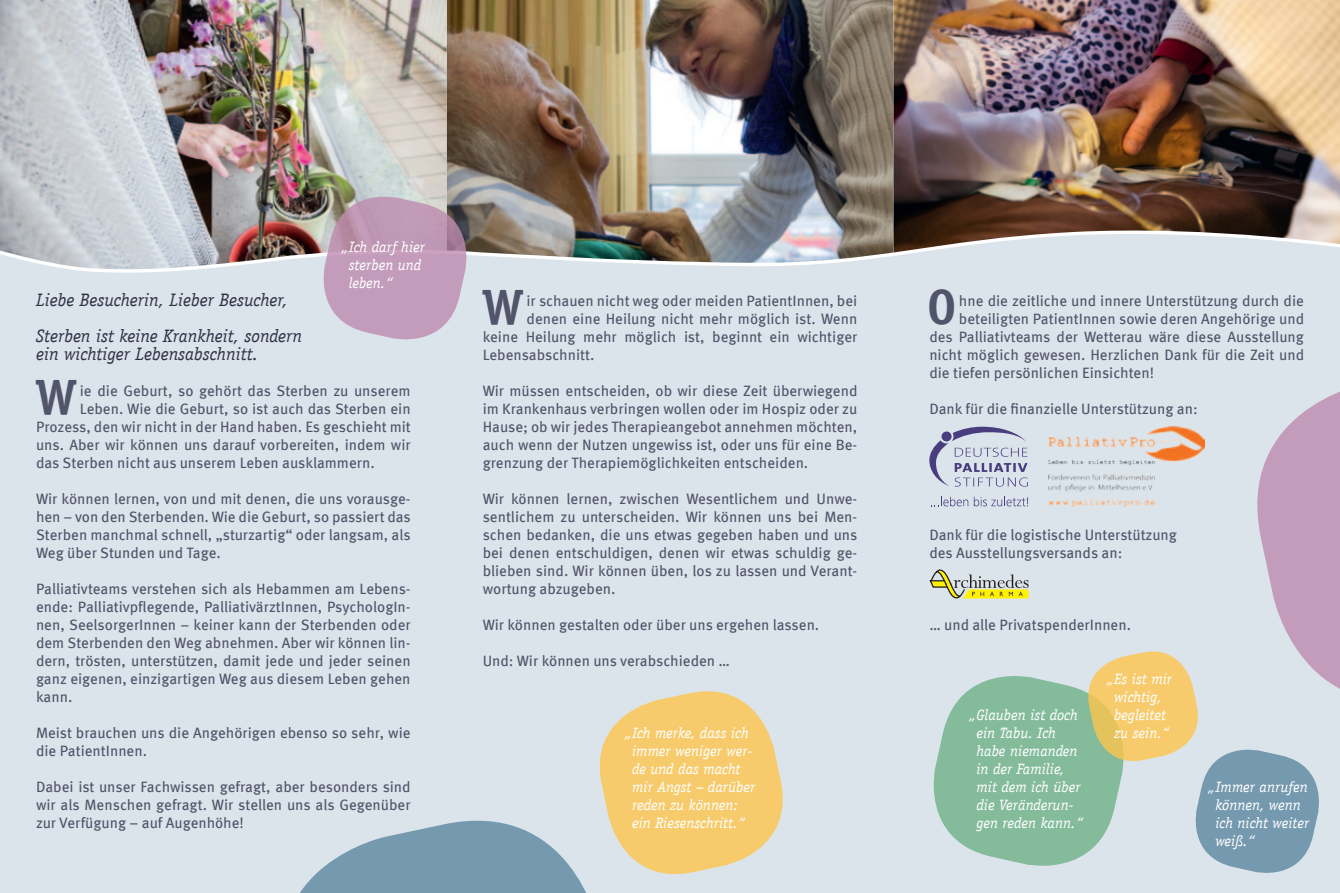
<style>
.page{position:relative;width:1340px;height:893px;background:#fff}
.page>*{position:absolute;margin:0;border:0;box-sizing:border-box;transform-origin:0 0}
.t1{font:700 49.5px "Officina Serif LT";color:#52546a}
.t2{font:italic 18px/36px "Officina Serif LT";color:#313147}
.t3{font:15px/18px "Meta Offc Pro";color:#52546a;text-align:justify}
.t4{font:italic 15px/18px "Officina Serif LT";color:#fff}
</style>
<div class="page">
<div style="left:0;top:0;width:1339px;height:893px;background:#dbe4ea"></div>
<img style="left:0;top:0;width:1339px;height:507px">
<svg style="left:929px;top:427px;width:98px;height:60px"></svg>
<div style="left:941px;top:431px;width:10px;height:10px;background:#493c7f;border-radius:50%"></div>
<svg style="left:930px;top:497px;width:98px;height:9px"></svg>
<svg style="left:933px;top:676px;width:147px;height:190px;background:#91c1a6"></svg>
<svg style="left:312px;top:186px;width:165px;height:164px"></svg>
<svg style="left:300px;top:691px;width:483px;height:202px"></svg>
<svg style="left:1080px;top:345px;width:259px;height:528px"></svg>
<img style="left:1047px;top:427px;width:157px;height:79px">
<svg style="left:929px;top:570px;width:99px;height:28px"></svg>
<p class="t4" style="left:349px;top:238px;width:78px;text-indent:-8px">„Ich darf hier sterben und leben.“</p>
<p class="t2" style="left:36px;top:282px;width:267px">Liebe Besucherin, Lieber Besucher,<br>Sterben ist keine Krankheit, sondern</p>
<p class="t2" style="left:36px;top:336px;width:223px">ein wichtiger Lebensabschnitt.</p>
<h1 class="t1" style="left:35px;top:366px;width:44px">W</h1>
<p class="t3" style="left:80px;top:381px;width:332px">ie die Geburt, so gehört das Sterben zu unserem</p>
<p class="t3" style="left:80px;top:399px;width:332px">Leben. Wie die Geburt, so ist auch das Sterben ein</p>
<p class="t3" style="left:36px;top:417px;width:376px">Prozess, den wir nicht in der Hand haben. Es geschieht mit</p>
<p class="t3" style="left:36px;top:435px;width:376px">uns. Aber wir können uns darauf vorbereiten, indem wir</p>
<p class="t3" style="left:36px;top:453px;width:340px">das Sterben nicht aus unserem Leben ausklammern.</p>
<p class="t3" style="left:36px;top:489px;width:376px">Wir können lernen, von und mit denen, die uns vorausge&shy;hen – von den Sterbenden. Wie die Geburt, so passiert das Sterben manchmal schnell, „sturzartig“ oder langsam, als Weg über Stunden und Tage.</p>
<p class="t3" style="left:36px;top:579px;width:376px">Palliativteams verstehen sich als Hebammen am Lebens&shy;ende: Palliativpflegende, PalliativärztInnen, PsychologIn&shy;nen, SeelsorgerInnen – keiner kann der Sterbenden oder dem Sterbenden den Weg abnehmen. Aber wir können lin&shy;dern, trösten, unterstützen, damit jede und jeder seinen ganz eigenen, einzigartigen Weg aus diesem Leben gehen kann.</p>
<p class="t3" style="left:36px;top:723px;width:376px">Meist brauchen uns die Angehörigen ebenso so sehr, wie die PatientInnen.</p>
<p class="t3" style="left:36px;top:777px;width:376px">Dabei ist unser Fachwissen gefragt, aber besonders sind wir als Menschen gefragt. Wir stellen uns als Gegenüber zur Verfügung – auf Augenhöhe!</p>
<h1 class="t1" style="left:482px;top:276px;width:44px">W</h1>
<p class="t3" style="left:526px;top:291px;width:332px">ir schauen nicht weg oder meiden PatientInnen, bei</p>
<p class="t3" style="left:526px;top:309px;width:332px">denen eine Heilung nicht mehr möglich ist. Wenn</p>
<p class="t3" style="left:482px;top:327px;width:376px">keine Heilung mehr möglich ist, beginnt ein wichtiger</p>
<p class="t3" style="left:482px;top:345px;width:113px">Lebensabschnitt.</p>
<p class="t3" style="left:482px;top:381px;width:376px">Wir müssen entscheiden, ob wir diese Zeit überwiegend im Krankenhaus verbringen wollen oder im Hospiz oder zu Hause; ob wir jedes Therapieangebot annehmen möchten, auch wenn der Nutzen ungewiss ist, oder uns für eine Be&shy;grenzung der Therapiemöglichkeiten entscheiden.</p>
<p class="t3" style="left:482px;top:489px;width:376px">Wir können lernen, zwischen Wesentlichem und Unwe&shy;sentlichem zu unterscheiden. Wir können uns bei Men&shy;schen bedanken, die uns etwas gegeben haben und uns bei denen entschuldigen, denen wir etwas schuldig ge&shy;blieben sind. Wir können üben, los zu lassen und Verant&shy;wortung abzugeben.</p>
<p class="t3" style="left:482px;top:615px;width:338px">Wir können gestalten oder über uns ergehen lassen.</p>
<p class="t3" style="left:482px;top:651px;width:249px">Und: Wir können uns verabschieden …</p>
<h1 class="t1" style="left:927px;top:276px;width:31px">O</h1>
<p class="t3" style="left:958px;top:291px;width:346px">hne die zeitliche und innere Unterstützung durch die</p>
<p class="t3" style="left:958px;top:309px;width:347px">beteiligten PatientInnen sowie deren Angehörige und</p>
<p class="t3" style="left:929px;top:327px;width:376px">des Palliativteams der Wetterau wäre diese Ausstellung</p>
<p class="t3" style="left:929px;top:345px;width:376px">nicht möglich gewesen. Herzlichen Dank für die Zeit und</p>
<p class="t3" style="left:929px;top:363px;width:226px">die tiefen persönlichen Einsichten!</p>
<p class="t3" style="left:929px;top:399px;width:270px">Dank für die finanzielle Unterstützung an:</p>
<p class="t3" style="left:929px;top:525px;width:249px">Dank für die logistische Unterstützung des Ausstellungsversands an:</p>
<p class="t3" style="left:929px;top:615px;width:203px">… und alle PrivatspenderInnen.</p>
<p class="t4" style="left:1106px;top:670px;width:67px;text-align:center">„Es ist mir wichtig, begleitet</p>
<p class="t4" style="left:976px;top:706px;width:108px;text-indent:-8px">„Glauben ist doch ein Tabu. Ich habe niemanden in der Familie, mit dem ich über die Veränderun&shy;gen reden kann.“</p>
<p class="t4" style="left:624px;top:724px;width:126px">„Ich merke, dass ich</p>
<p class="t4" style="left:1114px;top:724px;width:57px">zu sein.“</p>
<p class="t4" style="left:632px;top:742px;width:125px">immer weniger wer&shy;de und das macht mir Angst – darüber reden zu können: ein Riesenschritt.“</p>
<p class="t4" style="left:1215px;top:778px;width:96px;text-indent:-8px">„Immer anrufen können, wenn ich nicht weiter weiß.“</p>
</div>
